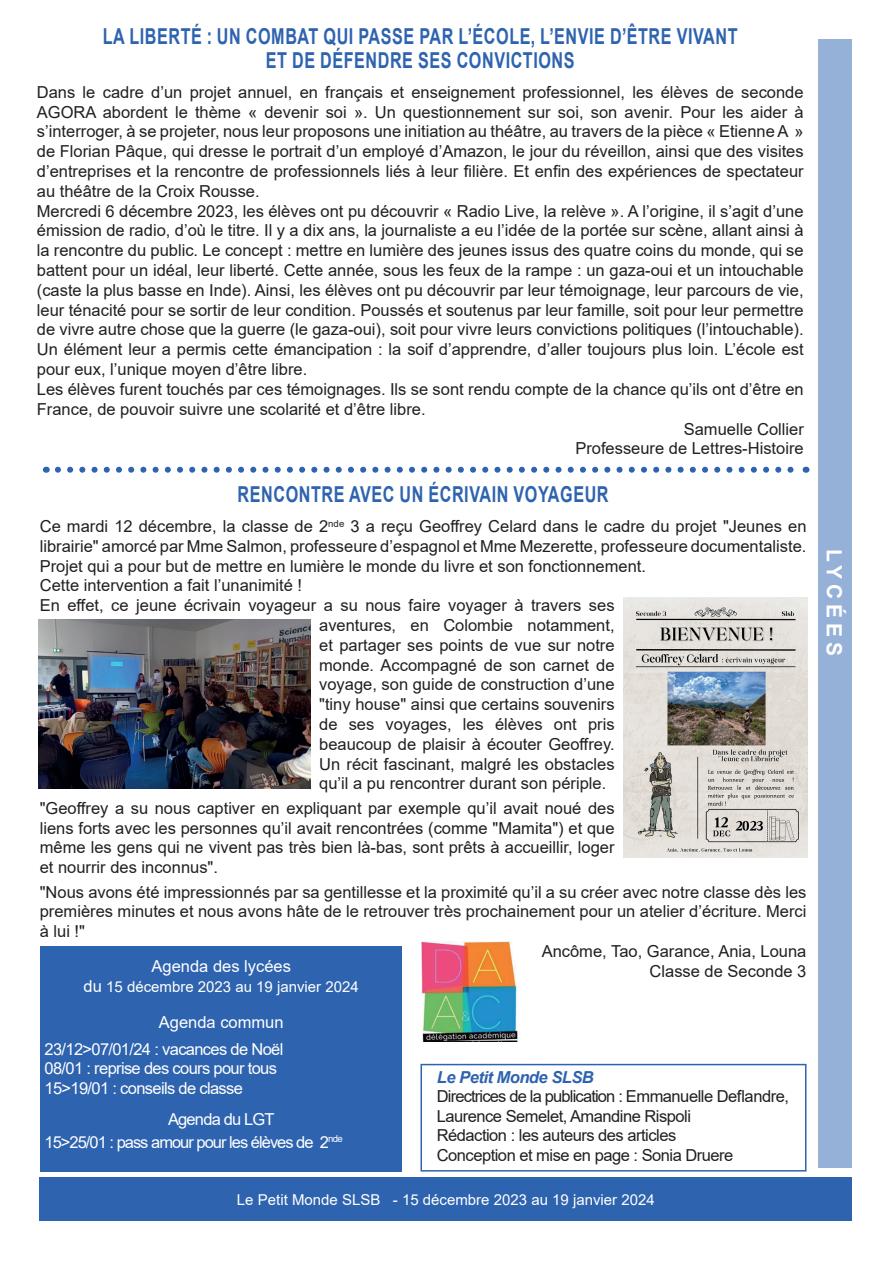
<style>
.page{position:relative;width:893px;height:1263px;background:#fff}
.page>*{position:absolute;margin:0;border:0;box-sizing:border-box;transform-origin:0 0}
.t1{font:700 21.9px/24px "Arial";letter-spacing:.035em;color:#2e63af;text-align:center;scale:.74 1}
.t2{font:700 21px "Arial";letter-spacing:.235em;color:#fff}
.t3{font:16.5px/19.8px "Arial";color:#231f20;text-align:justify}
.t4{font:16.5px/19.5px "Arial";letter-spacing:-.03em;color:#231f20}
.t5{font:16.5px/27px "Arial";letter-spacing:-.04em;color:#fff;text-align:right}
.t6{font:16.5px/22.5px "Arial";letter-spacing:-.06em;color:#fff}
.t7{font:italic 700 16.5px "Arial";letter-spacing:-.03em;color:#2e63af}
.t8{font:16.5px "Arial";color:#fff}
.t9{font:15px "Arial";color:#fff}
.s1{font-size:16.5px}
</style>
<div class="page">
<div style="left:818px;top:39px;width:34px;height:1128px;background:#96b1d7"></div>
<div style="left:40px;top:1178px;width:812px;height:43px;background:#2e63af"></div>
<div style="left:420px;top:1064px;width:386px;height:107px;border:2px solid #2e63af"></div>
<svg style="left:58px;top:467px;width:736px;height:6px"></svg>
<img style="left:623px;top:597px;width:185px;height:260px">
<img style="left:39px;top:619px;width:272px;height:169px">
<img style="left:422px;top:941px;width:96px;height:101px">
<div style="left:40px;top:946px;width:362px;height:225px;background:#2e63af"></div>
<h1 class="t1" style="left:103px;top:24px;width:859px">LA LIBERTÉ : UN COMBAT QUI PASSE PAR L’ÉCOLE, L’ENVIE D’ÊTRE VIVANT<br>ET DE DÉFENDRE SES CONVICTIONS</h1>
<p class="t3" style="left:37px;top:82px;width:768px">Dans le cadre d’un projet annuel, en français et enseignement professionnel, les élèves de seconde</p>
<p class="t3" style="left:37px;top:102px;width:768px">AGORA abordent le thème « devenir soi ». Un questionnement sur soi, son avenir. Pour les aider à</p>
<p class="t3" style="left:37px;top:122px;width:768px">s’interroger, à se projeter, nous leur proposons une initiation au théâtre, au travers de la pièce « Etienne A »</p>
<p class="t3" style="left:37px;top:141px;width:768px">de Florian Pâque, qui dresse le portrait d’un employé d’Amazon, le jour du réveillon, ainsi que des visites</p>
<p class="t3" style="left:37px;top:161px;width:768px">d’entreprises et la rencontre de professionnels liés à leur filière. Et enfin des expériences de spectateur</p>
<p class="t3" style="left:37px;top:181px;width:224px">au théâtre de la Croix Rousse.</p>
<p class="t3" style="left:37px;top:201px;width:768px">Mercredi 6 décembre 2023, les élèves ont pu découvrir « Radio Live, la relève ». A l’origine, il s’agit d’une</p>
<p class="t3" style="left:37px;top:221px;width:768px">émission de radio, d’où le titre. Il y a dix ans, la journaliste a eu l’idée de la portée sur scène, allant ainsi à</p>
<p class="t3" style="left:37px;top:240px;width:768px">la rencontre du public. Le concept : mettre en lumière des jeunes issus des quatre coins du monde, qui se</p>
<p class="t3" style="left:37px;top:260px;width:768px">battent pour un idéal, leur liberté. Cette année, sous les feux de la rampe : un gaza-oui et un intouchable</p>
<p class="t3" style="left:37px;top:280px;width:768px">(caste la plus basse en Inde). Ainsi, les élèves ont pu découvrir par leur témoignage, leur parcours de vie,</p>
<p class="t3" style="left:37px;top:300px;width:768px">leur ténacité pour se sortir de leur condition. Poussés et soutenus par leur famille, soit pour leur permettre</p>
<p class="t3" style="left:37px;top:320px;width:768px">de vivre autre chose que la guerre (le gaza-oui), soit pour vivre leurs convictions politiques (l’intouchable).</p>
<p class="t3" style="left:37px;top:339px;width:768px">Un élément leur a permis cette émancipation : la soif d’apprendre, d’aller toujours plus loin. L’école est</p>
<p class="t3" style="left:37px;top:359px;width:272px">pour eux, l’unique moyen d’être libre.</p>
<p class="t3" style="left:37px;top:379px;width:768px">Les élèves furent touchés par ces témoignages. Ils se sont rendu compte de la chance qu’ils ont d’être en</p>
<p class="t3" style="left:37px;top:399px;width:390px">France, de pouvoir suivre une scolarité et d’être libre.</p>
<p class="t3" style="left:684px;top:419px;width:122px">Samuelle Collier</p>
<p class="t3" style="left:575px;top:438px;width:230px">Professeure de Lettres-Histoire</p>
<h1 class="t1" style="left:238px;top:482px;width:503px">RENCONTRE AVEC UN ÉCRIVAIN VOYAGEUR</h1>
<p class="t3" style="left:40px;top:516px;width:768px">Ce mardi 12 décembre, la classe de 2<sup>nde</sup> 3 a reçu Geoffrey Celard dans le cadre du projet "Jeunes en</p>
<p class="t3" style="left:40px;top:536px;width:768px">librairie" amorcé par Mme Salmon, professeure d’espagnol et Mme Mezerette, professeure documentaliste.</p>
<p class="t3" style="left:40px;top:556px;width:608px">Projet qui a pour but de mettre en lumière le monde du livre et son fonctionnement.</p>
<p class="t3" style="left:40px;top:576px;width:264px">Cette intervention a fait l’unanimité !</p>
<p class="t3" style="left:40px;top:595px;width:576px">En effet, ce jeune écrivain voyageur a su nous faire voyager à travers ses</p>
<p class="t3" style="left:319px;top:615px;width:297px">aventures, en Colombie notamment,</p>
<p class="t3" style="left:319px;top:635px;width:297px">et partager ses points de vue sur notre</p>
<p class="t3" style="left:319px;top:655px;width:297px">monde. Accompagné de son carnet de</p>
<p class="t3" style="left:319px;top:675px;width:297px">voyage, son guide de construction d’une</p>
<p class="t3" style="left:319px;top:694px;width:297px">"tiny house" ainsi que certains souvenirs</p>
<p class="t3" style="left:319px;top:714px;width:297px">de ses voyages, les élèves ont pris</p>
<p class="t3" style="left:319px;top:734px;width:297px">beaucoup de plaisir à écouter Geoffrey.</p>
<p class="t3" style="left:319px;top:754px;width:297px">Un récit fascinant, malgré les obstacles</p>
<p class="t3" style="left:319px;top:774px;width:289px">qu’il a pu rencontrer durant son périple.</p>
<p class="t3" style="left:40px;top:798px;width:576px">"Geoffrey a su nous captiver en expliquant par exemple qu’il avait noué des liens forts avec les personnes qu’il avait rencontrées (comme "Mamita") et que même les gens qui ne vivent pas très bien là-bas, sont prêts à accueillir, loger et nourrir des inconnus".</p>
<p class="t3" style="left:40px;top:882px;width:768px">"Nous avons été impressionnés par sa gentillesse et la proximité qu’il a su créer avec notre classe dès les</p>
<p class="t3" style="left:40px;top:901px;width:768px">premières minutes et nous avons hâte de le retrouver très prochainement pour un atelier d’écriture. Merci</p>
<p class="t3" style="left:40px;top:921px;width:47px">à lui !"</p>
<p class="t3" style="left:542px;top:941px;width:266px">Ancôme, Tao, Garance, Ania, Louna</p>
<p class="t8" style="left:152px;top:955px;width:141px">Agenda des lycées</p>
<p class="t3" style="left:650px;top:961px;width:158px">Classe de Seconde 3</p>
<p class="t9" style="left:84px;top:976px;width:277px"><span class="s1">du</span> 15 décembre 2023 au 19 janvier 2024</p>
<p class="t5" style="left:45px;top:1008px;width:241px">Agenda commun<br>23/12&gt;07/01/24 : vacances de Noël</p>
<p class="t5" style="left:45px;top:1058px;width:234px;line-height:19.5px;text-align:left">08/01 : reprise des cours pour tous<br>15&gt;19/01 : conseils de classe</p>
<p class="t6" style="left:45px;top:1108px;width:300px;text-indent:124px">Agenda du LGT<br>15&gt;25/01 : pass amour pour les élèves de 2<sup>nde</sup></p>
<p class="t7" style="left:437px;top:1066px;width:159px">Le Petit Monde SLSB</p>
<p class="t4" style="left:437px;top:1086px;width:354px">Directrices de la publication : Emmanuelle Deflandre, Laurence Semelet, Amandine Rispoli<br>Rédaction : les auteurs des articles<br>Conception et mise en page : Sonia Druere</p>
<p class="t9" style="left:237px;top:1189px;width:419px">Le Petit Monde SLSB - 15 décembre 2023 au 19 janvier 2024</p>
<p class="t2" style="left:849px;top:549px;width:108px;rotate:90deg">LYCÉES</p>
</div>
